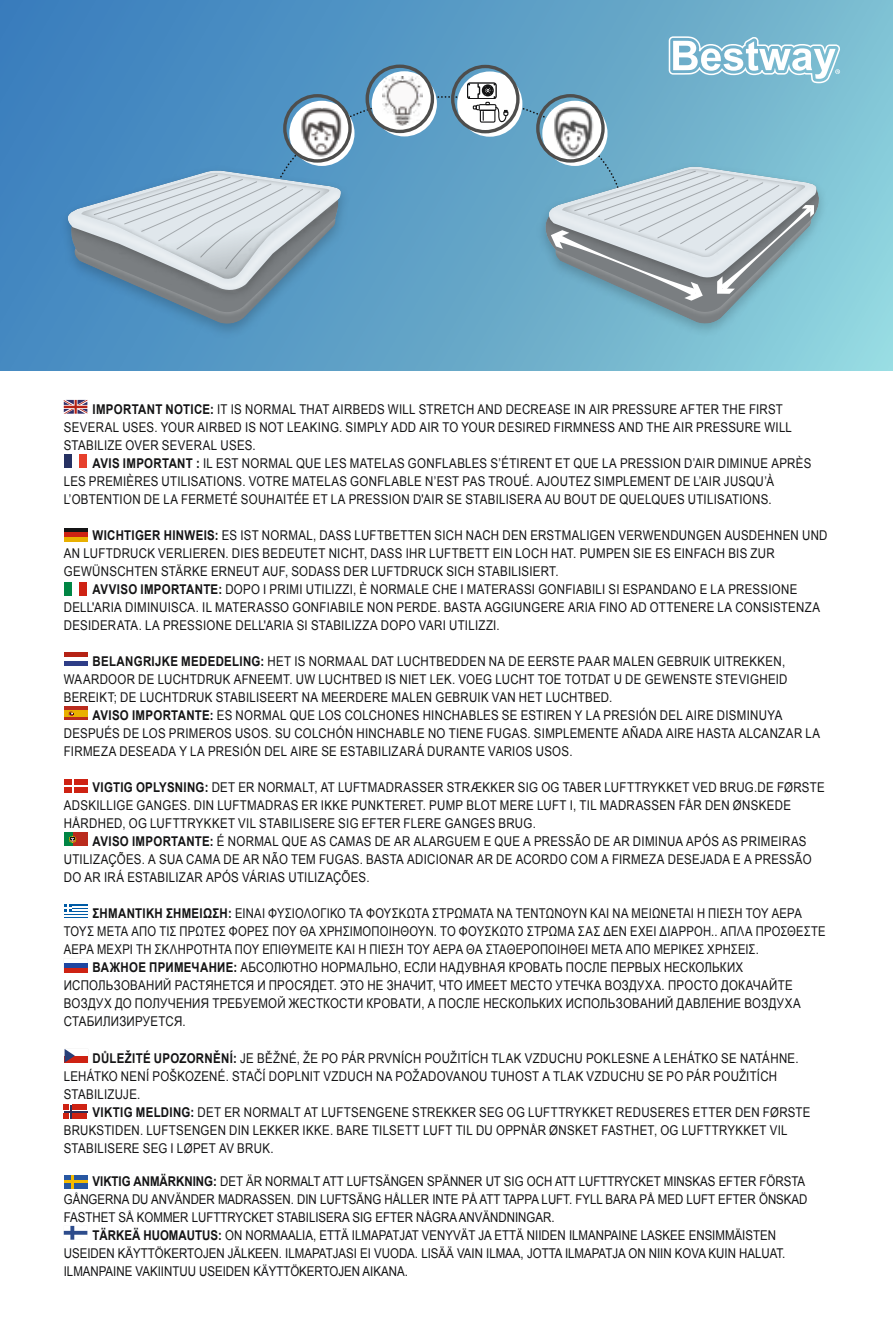
<style>
.page{position:relative;width:893px;height:1340px;background:#fff}
.page>*{position:absolute;margin:0;border:0;box-sizing:border-box;transform-origin:0 0}
.t1{font:13.5px/18px "Arial";letter-spacing:.02em;color:#141415;scale:.85 1}
.t2{font:13.5px "Arial";color:#141415;scale:.85 1}
.t3{font:13.5px "Arial";letter-spacing:.02em;color:#141415;scale:.83 1}
.s1{font-weight:700}
</style>
<div class="page">
<svg style="left:0;top:0;width:893px;height:371px;background:#61a4c9"></svg>
<svg style="left:64px;top:706px;width:24px;height:14px"></svg>
<div style="left:64px;top:710px;width:24px;height:6px;background:#e9b000"></div>
<svg style="left:68px;top:711px;width:6px;height:5px"></svg>
<svg style="left:64px;top:656px;width:23px;height:1px"></svg>
<div style="left:64px;top:661px;width:23px;height:5px;background:#2e3d87"></div>
<hr style="left:64px;top:652px;width:23px;height:4px;background:#b52215">
<svg style="left:65px;top:1049px;width:23px;height:13px"></svg>
<svg style="left:72px;top:1109px;width:15px;height:4px"></svg>
<div style="left:72px;top:1104px;width:15px;height:5px;background:#ce2213"></div>
<div style="left:72px;top:1113px;width:15px;height:5px;background:#ce2213"></div>
<svg style="left:64px;top:1104px;width:8px;height:14px"></svg>
<hr style="left:64px;top:1110px;width:23px;height:2px;background:#302e55">
<div style="left:64px;top:1174px;width:23px;height:14px;background:#2757a1"></div>
<svg style="left:71px;top:1174px;width:2px;height:14px"></svg>
<hr style="left:64px;top:1180px;width:23px;height:2px;background:#f4ba00">
<svg style="left:64px;top:1225px;width:23px;height:14px"></svg>
<div style="left:64px;top:453px;width:8px;height:14px;background:#263162"></div>
<div style="left:80px;top:453px;width:7px;height:14px;background:#e7402c"></div>
<svg style="left:64px;top:400px;width:23px;height:13px"></svg>
<svg style="left:64px;top:784px;width:23px;height:1px"></svg>
<div style="left:64px;top:778px;width:8px;height:6px;background:#ce2213"></div>
<div style="left:74px;top:778px;width:13px;height:6px;background:#ce2213"></div>
<div style="left:64px;top:787px;width:8px;height:5px;background:#ce2213"></div>
<div style="left:74px;top:787px;width:13px;height:5px;background:#ce2213"></div>
<div style="left:73px;top:832px;width:15px;height:14px;background:#ba2b1d"></div>
<div style="left:64px;top:832px;width:9px;height:14px;background:#008544"></div>
<svg style="left:69px;top:835px;width:7px;height:7px"></svg>
<div style="left:64px;top:582px;width:8px;height:14px;background:#008544"></div>
<div style="left:80px;top:582px;width:7px;height:14px;background:#ce2213"></div>
<hr style="left:64px;top:528px;width:24px;height:4px;background:#141415">
<div style="left:64px;top:532px;width:24px;height:5px;background:#ce2213"></div>
<hr style="left:64px;top:537px;width:24px;height:4px;background:#e9b000">
<hr style="left:64px;top:963px;width:23px;height:4px;background:#1e46a1">
<div style="left:64px;top:967px;width:23px;height:5px;background:#ce2213"></div>
<hr style="left:64px;top:916px;width:23px;height:2px;background:#005ba5">
<svg style="left:64px;top:904px;width:23px;height:11px"></svg>
<img style="left:41px;top:148px;width:326px;height:194px">
<img style="left:524px;top:145px;width:318px;height:196px">
<svg style="left:68px;top:36px;width:772px;height:289px;background:#7dabc6"></svg>
<p class="t1" style="left:64px;top:400px;width:858px;text-indent:29px"><span class="s1">IMPORTANT NOTICE:</span> IT IS NORMAL THAT AIRBEDS WILL STRETCH AND DECREASE IN AIR PRESSURE AFTER THE FIRST<br>SEVERAL USES. YOUR AIRBED IS NOT LEAKING. SIMPLY ADD AIR TO YOUR DESIRED FIRMNESS AND THE AIR PRESSURE WILL<br>STABILIZE OVER SEVERAL USES.</p>
<p class="t1" style="left:64px;top:454px;width:881px;text-indent:29px"><span class="s1">AVIS IMPORTANT :</span> IL EST NORMAL QUE LES MATELAS GONFLABLES S’ÉTIRENT ET QUE LA PRESSION D’AIR DIMINUE APRÈS<br>LES PREMIÈRES UTILISATIONS. VOTRE MATELAS GONFLABLE N’EST PAS TROUÉ. AJOUTEZ SIMPLEMENT DE L’AIR JUSQU’À<br>L’OBTENTION DE LA FERMETÉ SOUHAITÉE ET LA PRESSION D'AIR SE STABILISERA AU BOUT DE QUELQUES UTILISATIONS.</p>
<p class="t1" style="left:92px;top:526px;width:866px"><span class="s1">WICHTIGER HINWEIS:</span> ES IST NORMAL, DASS LUFTBETTEN SICH NACH DEN ERSTMALIGEN VERWENDUNGEN AUSDEHNEN UND</p>
<p class="t1" style="left:64px;top:544px;width:838px">AN LUFTDRUCK VERLIEREN. DIES BEDEUTET NICHT, DASS IHR LUFTBETT EIN LOCH HAT. PUMPEN SIE ES EINFACH BIS ZUR</p>
<p class="t1" style="left:64px;top:562px;width:584px">GEWÜNSCHTEN STÄRKE ERNEUT AUF, SODASS DER LUFTDRUCK SICH STABILISIERT.</p>
<p class="t1" style="left:92px;top:580px;width:831px"><span class="s1">AVVISO IMPORTANTE:</span> DOPO I PRIMI UTILIZZI, È NORMALE CHE I MATERASSI GONFIABILI SI ESPANDANO E LA PRESSIONE</p>
<p class="t1" style="left:64px;top:598px;width:891px">DELL'ARIA DIMINUISCA. IL MATERASSO GONFIABILE NON PERDE. BASTA AGGIUNGERE ARIA FINO AD OTTENERE LA CONSISTENZA</p>
<p class="t1" style="left:64px;top:616px;width:514px">DESIDERATA. LA PRESSIONE DELL'ARIA SI STABILIZZA DOPO VARI UTILIZZI.</p>
<p class="t1" style="left:64px;top:652px;width:853px;text-indent:29px"><span class="s1">BELANGRIJKE MEDEDELING:</span> HET IS NORMAAL DAT LUCHTBEDDEN NA DE EERSTE PAAR MALEN GEBRUIK UITREKKEN,<br>WAARDOOR DE LUCHTDRUK AFNEEMT. UW LUCHTBED IS NIET LEK. VOEG LUCHT TOE TOTDAT U DE GEWENSTE STEVIGHEID<br>BEREIKT; DE LUCHTDRUK STABILISEERT NA MEERDERE MALEN GEBRUIK VAN HET LUCHTBED.</p>
<p class="t1" style="left:64px;top:706px;width:891px;text-indent:29px"><span class="s1">AVISO IMPORTANTE:</span> ES NORMAL QUE LOS COLCHONES HINCHABLES SE ESTIREN Y LA PRESIÓN DEL AIRE DISMINUYA<br>DESPUÉS DE LOS PRIMEROS USOS. SU COLCHÓN HINCHABLE NO TIENE FUGAS. SIMPLEMENTE AÑADA AIRE HASTA ALCANZAR LA<br>FIRMEZA DESEADA Y LA PRESIÓN DEL AIRE SE ESTABILIZARÁ DURANTE VARIOS USOS.</p>
<p class="t1" style="left:64px;top:778px;width:897px;text-indent:29px"><span class="s1">VIGTIG OPLYSNING:</span> DET ER NORMALT, AT LUFTMADRASSER STRÆKKER SIG OG TABER LUFTTRYKKET VED BRUG.DE FØRSTE<br>ADSKILLIGE GANGES. DIN LUFTMADRAS ER IKKE PUNKTERET. PUMP BLOT MERE LUFT I, TIL MADRASSEN FÅR DEN ØNSKEDE<br>HÅRDHED, OG LUFTTRYKKET VIL STABILISERE SIG EFTER FLERE GANGES BRUG.</p>
<p class="t1" style="left:64px;top:832px;width:881px;text-indent:29px"><span class="s1">AVISO IMPORTANTE:</span> É NORMAL QUE AS CAMAS DE AR ALARGUEM E QUE A PRESSÃO DE AR DIMINUA APÓS AS PRIMEIRAS<br>UTILIZAÇÕES. A SUA CAMA DE AR NÃO TEM FUGAS. BASTA ADICIONAR AR DE ACORDO COM A FIRMEZA DESEJADA E A PRESSÃO<br>DO AR IRÁ ESTABILIZAR APÓS VÁRIAS UTILIZAÇÕES.</p>
<p class="t3" style="left:92px;top:904px;width:856px"><span class="s1">ΣΗΜΑΝΤΙΚΗ ΣΗΜΕΙΩΣΗ:</span> ΕΙΝΑΙ ΦΥΣΙΟΛΟΓΙΚΟ ΤΑ ΦΟΥΣΚΩΤΑ ΣΤΡΩΜΑΤΑ ΝΑ ΤΕΝΤΩΝΟΥΝ ΚΑΙ ΝΑ ΜΕΙΩΝΕΤΑΙ Η ΠΙΕΣΗ ΤΟΥ ΑΕΡΑ</p>
<p class="t3" style="left:64px;top:922px;width:919px">ΤΟΥΣ ΜΕΤΑ ΑΠΟ ΤΙΣ ΠΡΩΤΕΣ ΦΟΡΕΣ ΠΟΥ ΘΑ ΧΡΗΣΙΜΟΠΟΙΗΘΟΥΝ. ΤΟ ΦΟΥΣΚΩΤΟ ΣΤΡΩΜΑ ΣΑΣ ΔΕΝ ΕΧΕΙ ΔΙΑΡΡΟΗ.. ΑΠΛΑ ΠΡΟΣΘΕΣΤΕ</p>
<p class="t3" style="left:64px;top:940px;width:839px">ΑΕΡΑ ΜΕΧΡΙ ΤΗ ΣΚΛΗΡΟΤΗΤΑ ΠΟΥ ΕΠΙΘΥΜΕΙΤΕ ΚΑΙ Η ΠΙΕΣΗ ΤΟΥ ΑΕΡΑ ΘΑ ΣΤΑΘΕΡΟΠΟΙΗΘΕΙ ΜΕΤΑ ΑΠΟ ΜΕΡΙΚΕΣ ΧΡΗΣΕΙΣ.</p>
<p class="t1" style="left:92px;top:958px;width:767px"><span class="s1">ВАЖНОЕ ПРИМЕЧАНИЕ:</span> АБСОЛЮТНО НОРМАЛЬНО, ЕСЛИ НАДУВНАЯ КРОВАТЬ ПОСЛЕ ПЕРВЫХ НЕСКОЛЬКИХ</p>
<p class="t1" style="left:64px;top:976px;width:859px">ИСПОЛЬЗОВАНИЙ РАСТЯНЕТСЯ И ПРОСЯДЕТ. ЭТО НЕ ЗНАЧИТ, ЧТО ИМЕЕТ МЕСТО УТЕЧКА ВОЗДУХА. ПРОСТО ДОКАЧАЙТЕ</p>
<p class="t1" style="left:64px;top:994px;width:869px">ВОЗДУХ ДО ПОЛУЧЕНИЯ ТРЕБУЕМОЙ ЖЕСТКОСТИ КРОВАТИ, А ПОСЛЕ НЕСКОЛЬКИХ ИСПОЛЬЗОВАНИЙ ДАВЛЕНИЕ ВОЗДУХА</p>
<p class="t1" style="left:64px;top:1012px;width:145px">СТАБИЛИЗИРУЕТСЯ.</p>
<p class="t1" style="left:64px;top:1049px;width:866px;text-indent:29px"><span class="s1">DŮLEŽITÉ UPOZORNĚNÍ:</span> JE BĚŽNÉ, ŽE PO PÁR PRVNÍCH POUŽITÍCH TLAK VZDUCHU POKLESNE A LEHÁTKO SE NATÁHNE.<br>LEHÁTKO NENÍ POŠKOZENÉ. STAČÍ DOPLNIT VZDUCH NA POŽADOVANOU TUHOST A TLAK VZDUCHU SE PO PÁR POUŽITÍCH<br>STABILIZUJE.</p>
<p class="t1" style="left:64px;top:1103px;width:880px;text-indent:29px"><span class="s1">VIKTIG MELDING:</span> DET ER NORMALT AT LUFTSENGENE STREKKER SEG OG LUFTTRYKKET REDUSERES ETTER DEN FØRSTE<br>BRUKSTIDEN. LUFTSENGEN DIN LEKKER IKKE. BARE TILSETT LUFT TIL DU OPPNÅR ØNSKET FASTHET, OG LUFTTRYKKET VIL<br>STABILISERE SEG I LØPET AV BRUK.</p>
<p class="t2" style="left:92px;top:1172px;width:840px"><span class="s1">VIKTIG ANMÄRKNING:</span> DET ÄR NORMALT ATT LUFTSÄNGEN SPÄNNER UT SIG OCH ATT LUFTTRYCKET MINSKAS EFTER FÖRSTA</p>
<p class="t2" style="left:64px;top:1190px;width:876px">GÅNGERNA DU ANVÄNDER MADRASSEN. DIN LUFTSÄNG HÅLLER INTE PÅ ATT TAPPA LUFT. FYLL BARA PÅ MED LUFT EFTER ÖNSKAD</p>
<p class="t2" style="left:64px;top:1208px;width:579px">FASTHET SÅ KOMMER LUFTTRYCKET STABILISERA SIG EFTER NÅGRA ANVÄNDNINGAR.</p>
<p class="t2" style="left:92px;top:1226px;width:806px"><span class="s1">TÄRKEÄ HUOMAUTUS:</span> ON NORMAALIA, ETTÄ ILMAPATJAT VENYVÄT JA ETTÄ NIIDEN ILMANPAINE LASKEE ENSIMMÄISTEN</p>
<p class="t2" style="left:64px;top:1244px;width:851px">USEIDEN KÄYTTÖKERTOJEN JÄLKEEN. ILMAPATJASI EI VUODA. LISÄÄ VAIN ILMAA, JOTTA ILMAPATJA ON NIIN KOVA KUIN HALUAT.</p>
<p class="t2" style="left:64px;top:1262px;width:406px">ILMANPAINE VAKIINTUU USEIDEN KÄYTTÖKERTOJEN AIKANA.</p>
</div>
